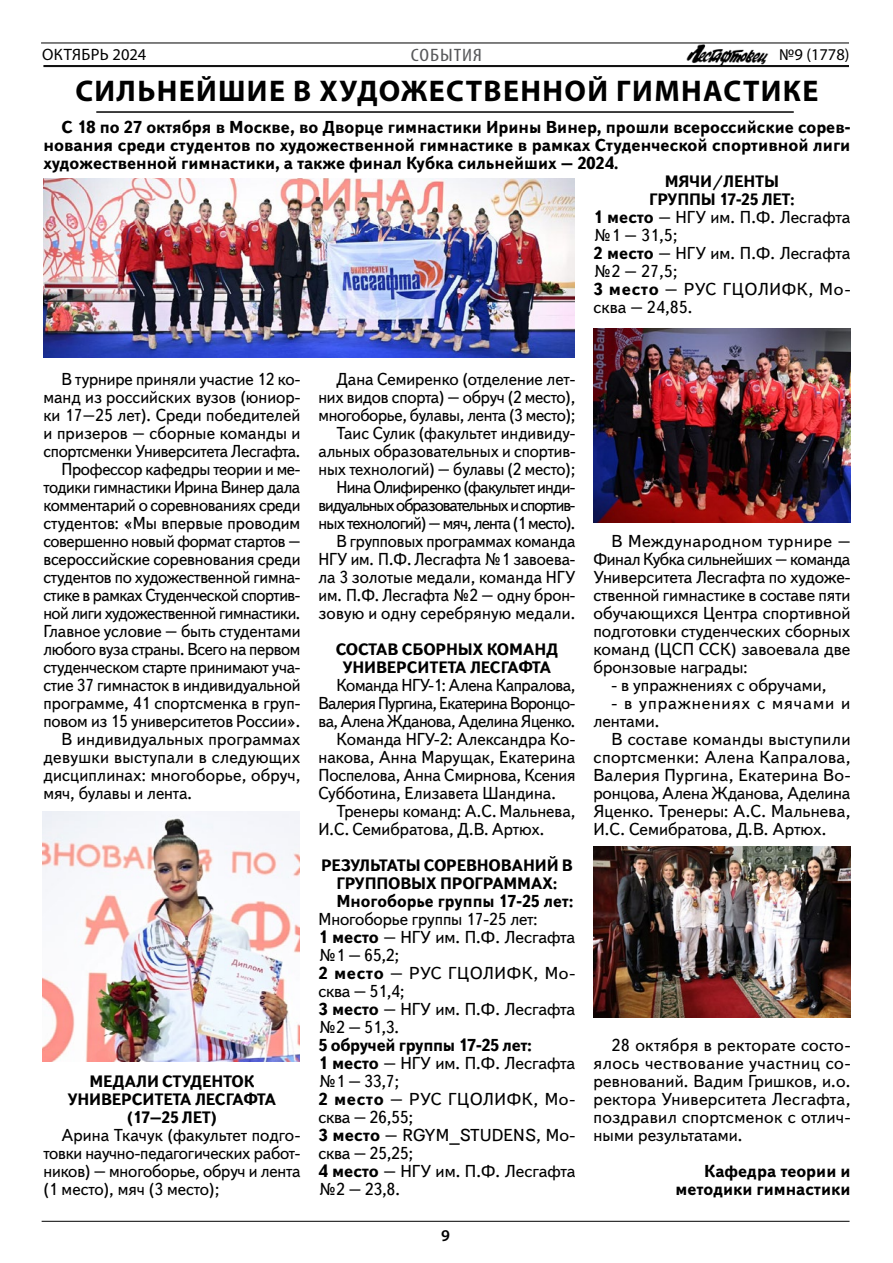
<style>
.page{position:relative;width:893px;height:1263px;background:#fff}
.page>*{position:absolute;margin:0;border:0;box-sizing:border-box;transform-origin:0 0}
.t1{font:700 30px "Myriad Pro";letter-spacing:.045em;color:#000}
.t2{font:condensed 18px "Myriad Pro";letter-spacing:.045em;color:#58595b;scale:1.2 1}
.t3{font:17.25px/18px "Text";letter-spacing:-.01em;color:#000;text-align:justify}
.t4{font:700 17.25px/18px "Text";color:#000;text-align:justify}
.t5{font:17.25px "Text";letter-spacing:-.01em;color:#000;scale:.96 1}
.t6{font:17.25px "Text";letter-spacing:.01em;color:#000}
.t7{font:17.25px "Text";letter-spacing:-.04em;color:#000;scale:.96 1}
.t8{font:17.25px "Text";letter-spacing:-.03em;color:#000}
.t9{font:17.25px/18px "Text";letter-spacing:.055em;color:#000}
.t10{font:17.25px "Text";letter-spacing:.02em;color:#000}
.t11{font:700 16.5px/18px "Text";letter-spacing:-.015em;color:#000;text-align:center}
.t12{font:16.5px "Myriad Pro";letter-spacing:.01em;color:#000}
.t13{font:600 16.5px "Myriad Pro";color:#000}
.s1{font-weight:700}
</style>
<div class="page">
<img style="left:687px;top:44px;width:81px;height:21px">
<hr style="left:43px;top:65px;width:806px;height:1px;background:#000">
<hr style="left:43px;top:66px;width:806px;height:1px;background:#000">
<hr style="left:41px;top:43px;width:808px;height:1px;background:#000">
<hr style="left:42px;top:1221px;width:807px;height:1px;background:#000">
<hr style="left:96px;top:111px;width:698px;height:2px;background:#000">
<img style="left:44px;top:179px;width:530px;height:178px">
<img style="left:42px;top:811px;width:258px;height:250px">
<img style="left:593px;top:328px;width:257px;height:194px">
<img style="left:593px;top:846px;width:257px;height:172px">
<p class="t2" style="left:411px;top:44px;width:61px">СОБЫТИЯ</p>
<h1 class="t1" style="left:75px;top:71px;width:745px">СИЛЬНЕЙШИЕ В ХУДОЖЕСТВЕННОЙ ГИМНАСТИКЕ</h1>
<p class="t4" style="left:43px;top:119px;width:808px;text-indent:18px">С 18 по 27 октября в Москве, во Дворце гимнастики Ирины Винер, прошли всероссийские сорев&shy;нования среди студентов по художественной гимнастике в рамках Студенческой спортивной лиги художественной гимнастики, а также финал Кубка сильнейших – 2024.</p>
<p class="t12" style="left:42px;top:44px;width:106px">ОКТЯБРЬ 2024</p>
<p class="t12" style="left:779px;top:44px;width:72px">№9 (1778)</p>
<p class="t11" style="left:649px;top:173px;width:147px">МЯЧИ/ЛЕНТЫ<br>ГРУППЫ 17-25 ЛЕТ:</p>
<p class="t3" style="left:593px;top:209px;width:258px;text-align:left"><span class="s1">1 место</span> – НГУ им. П.Ф. Лесгафта №1 – 31,5;<br><span class="s1">2 место</span> – НГУ им. П.Ф. Лесгафта №2 – 27,5;<br><span class="s1">3 место</span> – РУС ГЦОЛИФК, Мо&shy;сква – 24,85.</p>
<p class="t3" style="left:61px;top:371px;width:241px">В турнире приняли участие 12 ко-</p>
<p class="t3" style="left:43px;top:389px;width:258px">манд из российских вузов (юниор-</p>
<p class="t3" style="left:43px;top:407px;width:258px">ки 17–25 лет). Среди победителей</p>
<p class="t6" style="left:43px;top:423px;width:259px">и призеров – сборные команды и</p>
<p class="t5" style="left:43px;top:441px;width:269px">спортсменки Университета Лесгафта.</p>
<p class="t3" style="left:61px;top:461px;width:241px">Профессор кафедры теории и ме-</p>
<p class="t5" style="left:43px;top:477px;width:269px">тодики гимнастики Ирина Винер дала</p>
<p class="t5" style="left:43px;top:495px;width:269px">комментарий о соревнованиях среди</p>
<p class="t3" style="left:43px;top:515px;width:258px">студентов: «Мы впервые проводим</p>
<p class="t5" style="left:43px;top:531px;width:269px">совершенно новый формат стартов –</p>
<p class="t3" style="left:43px;top:551px;width:258px">всероссийские соревнования среди</p>
<p class="t3" style="left:43px;top:569px;width:258px">студентов по художественной гимна-</p>
<p class="t5" style="left:43px;top:585px;width:269px">стике в рамках Студенческой спортив-</p>
<p class="t5" style="left:43px;top:603px;width:269px">ной лиги художественной гимнастики.</p>
<p class="t3" style="left:43px;top:623px;width:259px">Главное условие – быть студентами</p>
<p class="t5" style="left:43px;top:639px;width:269px">любого вуза страны. Всего на первом</p>
<p class="t3" style="left:43px;top:659px;width:258px">студенческом старте принимают уча-</p>
<p class="t3" style="left:43px;top:677px;width:259px">стие 37 гимнасток в индивидуальной</p>
<p class="t3" style="left:43px;top:695px;width:258px">программе, 41 спортсменка в груп-</p>
<p class="t3" style="left:43px;top:713px;width:258px">повом из 15 университетов России».</p>
<p class="t6" style="left:61px;top:729px;width:241px">В индивидуальных программах</p>
<p class="t10" style="left:43px;top:747px;width:259px">девушки выступали в следующих</p>
<p class="t6" style="left:43px;top:765px;width:259px">дисциплинах: многоборье, обруч,</p>
<p class="t3" style="left:43px;top:785px;width:150px">мяч, булавы и лента.</p>
<p class="t11" style="left:67px;top:1073px;width:210px">МЕДАЛИ СТУДЕНТОК<br>УНИВЕРСИТЕТА ЛЕСГАФТА (17–25 ЛЕТ)</p>
<p class="t3" style="left:43px;top:1127px;width:259px;text-indent:18px">Арина Ткачук (факультет подго&shy;товки научно-педагогических работ&shy;ников) – многоборье, обруч и лента (1 место), мяч (3 место);</p>
<p class="t3" style="left:318px;top:371px;width:259px;text-align:right">Дана Семиренко (отделение лет&shy;них видов спорта) – обруч (2 место), многоборье, булавы, лента (3 место); Таис Сулик (факультет индивиду&shy;альных образовательных и спортив&shy;ных технологий) – булавы (2 место); Нина Олифиренко (факультет инди&shy;видуальных образовательных и спортив&shy;ных технологий) – мяч, лента (1 место).<br>В групповых программах команда НГУ им. П.Ф. Лесгафта №1 завоева&shy;ла 3 золотые медали, команда НГУ им. П.Ф. Лесгафта №2 – одну брон&shy;зовую и одну серебряную медали.</p>
<p class="t11" style="left:336px;top:641px;width:224px">СОСТАВ СБОРНЫХ КОМАНД<br>УНИВЕРСИТЕТА ЛЕСГАФТА</p>
<p class="t3" style="left:336px;top:677px;width:241px">Команда НГУ-1: Алена Капралова,</p>
<p class="t7" style="left:318px;top:693px;width:269px">Валерия Пургина, Екатерина Воронцо-</p>
<p class="t8" style="left:318px;top:711px;width:258px">ва, Алена Жданова, Аделина Яценко.</p>
<p class="t3" style="left:336px;top:731px;width:241px">Команда НГУ-2: Александра Ко-</p>
<p class="t3" style="left:318px;top:749px;width:258px">накова, Анна Марущак, Екатерина</p>
<p class="t3" style="left:318px;top:767px;width:259px">Поспелова, Анна Смирнова, Ксения</p>
<p class="t3" style="left:318px;top:785px;width:239px">Субботина, Елизавета Шандина.</p>
<p class="t3" style="left:336px;top:803px;width:241px">Тренеры команд: А.С. Мальнева,</p>
<p class="t3" style="left:318px;top:821px;width:228px">И.С. Семибратова, Д.В. Артюх.</p>
<p class="t11" style="left:321px;top:857px;width:253px">РЕЗУЛЬТАТЫ СОРЕВНОВАНИЙ В<br>ГРУППОВЫХ ПРОГРАММАХ:</p>
<p class="t4" style="left:336px;top:893px;width:239px">Многоборье группы 17-25 лет:</p>
<p class="t3" style="left:318px;top:911px;width:258px;text-align:left">Многоборье группы 17-25 лет:<br><span class="s1">1 место</span> – НГУ им. П.Ф. Лесгафта №1 – 65,2;<br><span class="s1">2 место</span> – РУС ГЦОЛИФК, Мо&shy;сква – 51,4;<br><span class="s1">3 место</span> – НГУ им. П.Ф. Лесгафта №2 – 51,3.</p>
<p class="t3" style="left:318px;top:1037px;width:259px;text-align:left"><span class="s1">5 обручей группы 17-25 лет:<br>1 место</span> – НГУ им. П.Ф. Лесгафта №1 – 33,7;<br><span class="s1">2 место</span> – РУС ГЦОЛИФК, Мо&shy;сква – 26,55;<br><span class="s1">3 место</span> – RGYM_STUDENS, Мо&shy;сква – 25,25;<br><span class="s1">4 место</span> – НГУ им. П.Ф. Лесгафта №2 – 23,8.</p>
<p class="t13" style="left:441px;top:1225px;width:10px">9</p>
<p class="t3" style="left:593px;top:533px;width:259px;text-indent:18px">В Международном турнире – Финал Кубка сильнейших – команда Университета Лесгафта по художе&shy;ственной гимнастике в составе пяти обучающихся Центра спортивной подготовки студенческих сборных команд (ЦСП ССК) завоевала две бронзовые награды:</p>
<p class="t3" style="left:611px;top:677px;width:216px">- в упражнениях с обручами,</p>
<p class="t9" style="left:593px;top:695px;width:258px;text-indent:18px">- в упражнениях с мячами и лентами.</p>
<p class="t3" style="left:593px;top:731px;width:259px;text-indent:18px">В составе команды выступили спортсменки: Алена Капралова, Валерия Пургина, Екатерина Во&shy;ронцова, Алена Жданова, Аделина Яценко. Тренеры: А.С. Мальнева, И.С. Семибратова, Д.В. Артюх.</p>
<p class="t3" style="left:593px;top:1037px;width:259px;text-indent:18px">28 октября в ректорате состо&shy;ялось чествование участниц со&shy;ревнований. Вадим Гришков, и.о. ректора Университета Лесгафта, поздравил спортсменок с отлич&shy;ными результатами.</p>
<p class="t4" style="left:675px;top:1163px;width:176px;text-align:right">Кафедра теории и методики гимнастики</p>
</div>
